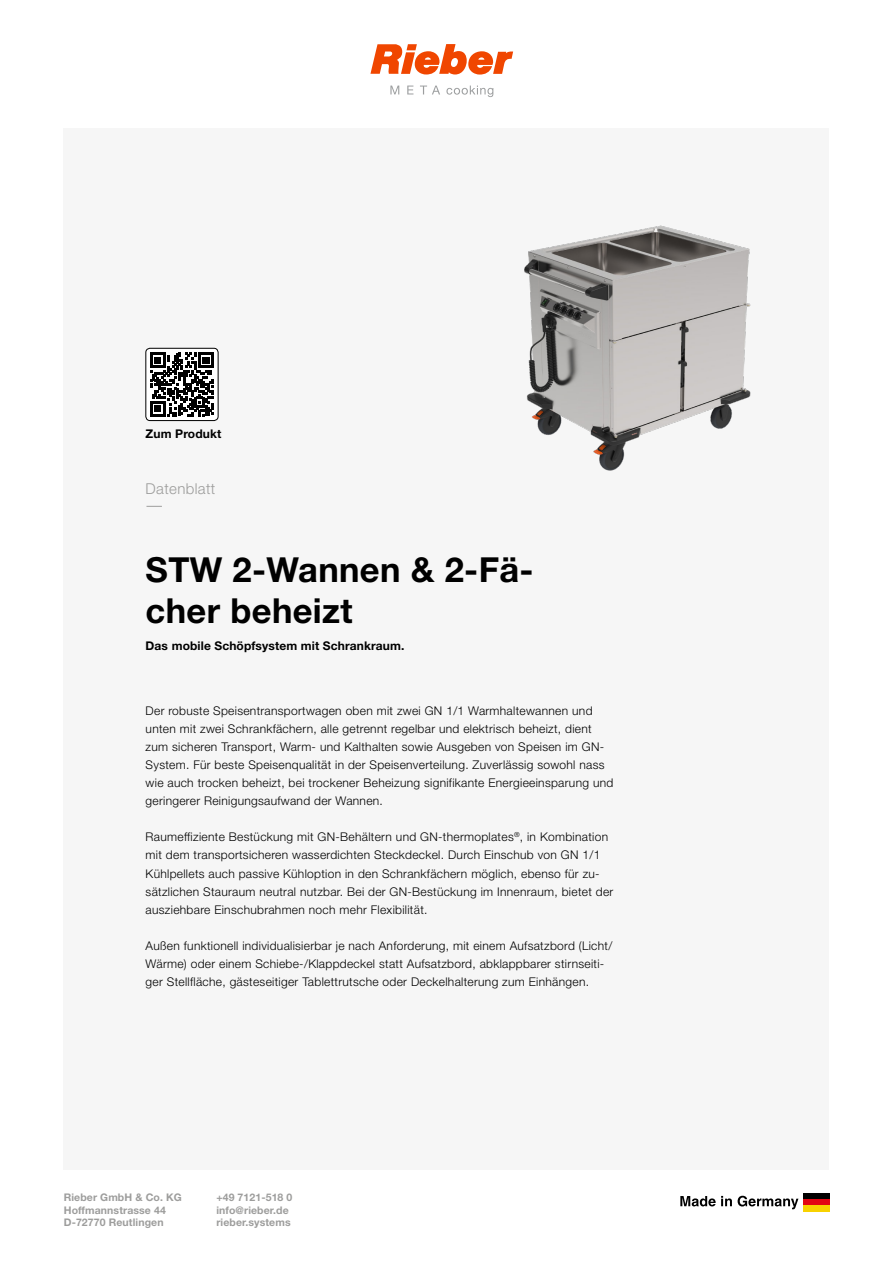
<style>
.page{position:relative;width:893px;height:1263px;background:#fff}
.page>*{position:absolute;margin:0;border:0;box-sizing:border-box;transform-origin:0 0}
.titel{font:700 34.5px/40.5px "Helvetica Neue LT Std";letter-spacing:.01em;color:#000}
.datenblatt{font:300 15px "Helvetica Neue LT Std";letter-spacing:.025em;color:#9d9d9c}
.marketingtext{font:300 12px/18px "Helvetica Neue LT Std";letter-spacing:.025em;color:#000}
.zwischentitel{font:700 12px "Helvetica Neue LT Std";letter-spacing:.01em;color:#000}
.t1{font:700 10.5px/12.6px "Helvetica Neue LT Std";letter-spacing:.01em;color:#9d9d9c}
</style>
<div class="page">
<div style="left:64px;top:128px;width:765px;height:1041px;background:#f6f6f6"></div>
<div style="left:803px;top:1193px;width:26px;height:6px;background:#000"></div>
<div style="left:803px;top:1199px;width:26px;height:6px;background:#e30613"></div>
<div style="left:803px;top:1205px;width:26px;height:6px;background:#f8d200"></div>
<svg style="left:680px;top:1196px;width:52px;height:10px"></svg>
<svg style="left:738px;top:1196px;width:60px;height:13px"></svg>
<svg style="left:370px;top:44px;width:143px;height:31px"></svg>
<svg style="left:390px;top:86px;width:9px;height:8px"></svg>
<svg style="left:407px;top:86px;width:6px;height:8px"></svg>
<svg style="left:420px;top:86px;width:20px;height:8px"></svg>
<svg style="left:446px;top:86px;width:47px;height:11px"></svg>
<img style="left:524px;top:225px;width:227px;height:246px">
<svg style="left:146px;top:506px;width:16px;height:1px"></svg>
<div style="left:146px;top:348px;width:72px;height:73px;background:#fff;border-radius:4px"></div>
<div style="left:146px;top:348px;width:72px;height:73px;border:1px solid #000;border-radius:4px"></div>
<svg style="left:150px;top:352px;width:64px;height:64px"></svg>
<p class="zwischentitel" style="left:146px;top:426px;width:77px">Zum Produkt</p>
<p class="datenblatt" style="left:146px;top:480px;width:71px">Datenblatt</p>
<p class="titel" style="left:146px;top:549px;width:390px">STW 2-Wannen &amp; 2-Fä&shy;cher beheizt</p>
<p class="zwischentitel" style="left:146px;top:639px;width:260px">Das mobile Schöpfsystem mit Schrankraum.</p>
<p class="marketingtext" style="left:146px;top:702px;width:469px">Der robuste Speisentransportwagen oben mit zwei GN 1/1 Warmhaltewannen und unten mit zwei Schrankfächern, alle getrennt regelbar und elektrisch beheizt, dient zum sicheren Transport, Warm- und Kalthalten sowie Ausgeben von Speisen im GN-System. Für beste Speisenqualität in der Speisenverteilung. Zuverlässig sowohl nass wie auch trocken beheizt, bei trockener Beheizung signifikante Energieeinsparung und geringerer Reinigungsaufwand der Wannen.</p>
<p class="marketingtext" style="left:146px;top:828px;width:469px">Raumeffiziente Bestückung mit GN-Behältern und GN-thermoplates<sup>®</sup>, in Kombination mit dem transportsicheren wasserdichten Steckdeckel. Durch Einschub von GN 1/1<br>Kü hlpellets auch passive Kühloption in den Schrankfächern möglich, ebenso für zu&shy;sätzlichen Stauraum neutral nutzbar. Bei der GN-Bestückung im Innenraum, bietet der ausziehbare Einschubrahmen noch mehr Flexibilität.</p>
<p class="marketingtext" style="left:146px;top:936px;width:468px">Außen funktionell individualisierbar je nach Anforderung, mit einem Aufsatzbord (Licht/<br>Wärme) oder einem Schiebe-/Klappdeckel statt Aufsatzbord, abklappbarer stirnseiti&shy;ger Stellfläche, gästeseitiger Tablettrutsche oder Deckelhalterung zum Einhängen.</p>
<p class="t1" style="left:64px;top:1191px;width:120px">Rieber GmbH &amp; Co. KG<br>Hoffmannstrasse 44<br>D-72770 Reutlingen</p>
<p class="t1" style="left:216px;top:1191px;width:77px">+49 7121-518 0 info@rieber.de rieber.systems</p>
</div>
